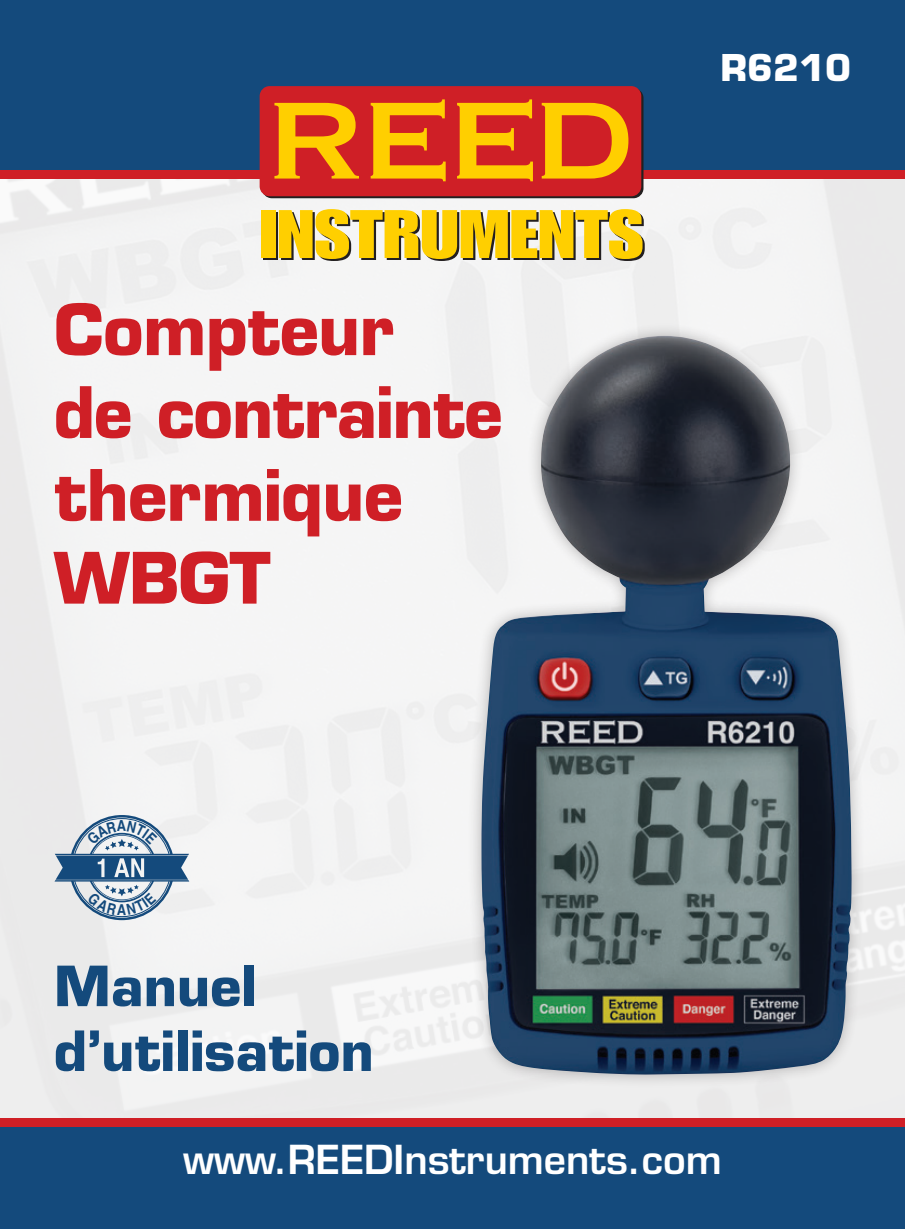
<style>
.page{position:relative;width:905px;height:1229px;background:#fff}
.page>*{position:absolute;margin:0;border:0;box-sizing:border-box;transform-origin:0 0}
.t1{font:700 69px/82.8px "Eurostile LT Std";letter-spacing:-.01em;color:#cf1f26}
.t2{font:700 54px/64.8px "Eurostile LT Std";color:#144a7c}
.t3{font:600 39px "Eurostile LT Std";color:#fff}
.t4{font:700 36px "Eurostile LT Std";color:#fff}
</style>
<div class="page">
<img style="left:0;top:179px;width:904px;height:939px">
<div style="left:0;top:0;width:904px;height:170px;background:#144a7c"></div>
<div style="left:0;top:1122px;width:904px;height:106px;background:#144a7c"></div>
<div style="left:0;top:170px;width:904px;height:9px;background:#cf1f26"></div>
<div style="left:0;top:1118px;width:904px;height:8px;background:#cf1f26"></div>
<svg style="left:262px;top:88px;width:381px;height:110px"></svg>
<svg style="left:263px;top:212px;width:15px;height:48px"></svg>
<div style="left:259px;top:86px;width:382px;height:110px;background:#cf1f26;border-radius:10px"></div>
<svg style="left:274px;top:103px;width:85px;height:75px"></svg>
<svg style="left:370px;top:99px;width:75px;height:82px"></svg>
<svg style="left:457px;top:99px;width:76px;height:82px"></svg>
<svg style="left:541px;top:103px;width:87px;height:75px"></svg>
<div style="left:261px;top:210px;width:14px;height:48px;background:#ffcf00"></div>
<svg style="left:279px;top:209px;width:365px;height:52px;background:#e3c238"></svg>
<hr style="left:55px;top:853px;width:134px;height:2px;background:#144a7c">
<hr style="left:54px;top:880px;width:135px;height:1px;background:#144a7c">
<div style="left:467px;top:322px;width:398px;height:766px;background:#231f20;opacity:.3"></div>
<img style="left:481px;top:336px;width:370px;height:738px">
<svg style="left:86px;top:959px;width:30px;height:24px"></svg>
<svg style="left:145px;top:970px;width:12px;height:12px"></svg>
<svg style="left:87px;top:1030px;width:69px;height:23px"></svg>
<svg style="left:56px;top:815px;width:132px;height:105px"></svg>
<p class="t1" style="left:54px;top:288px;width:450px">Compteur<br>de contrainte thermique<br>WBGT</p>
<p class="t2" style="left:54px;top:953px;width:321px">Manuel d’utilisation</p>
<p class="t4" style="left:720px;top:46px;width:132px">R6210</p>
<p class="t3" style="left:183px;top:1135px;width:540px">www.REEDInstruments.com</p>
</div>
